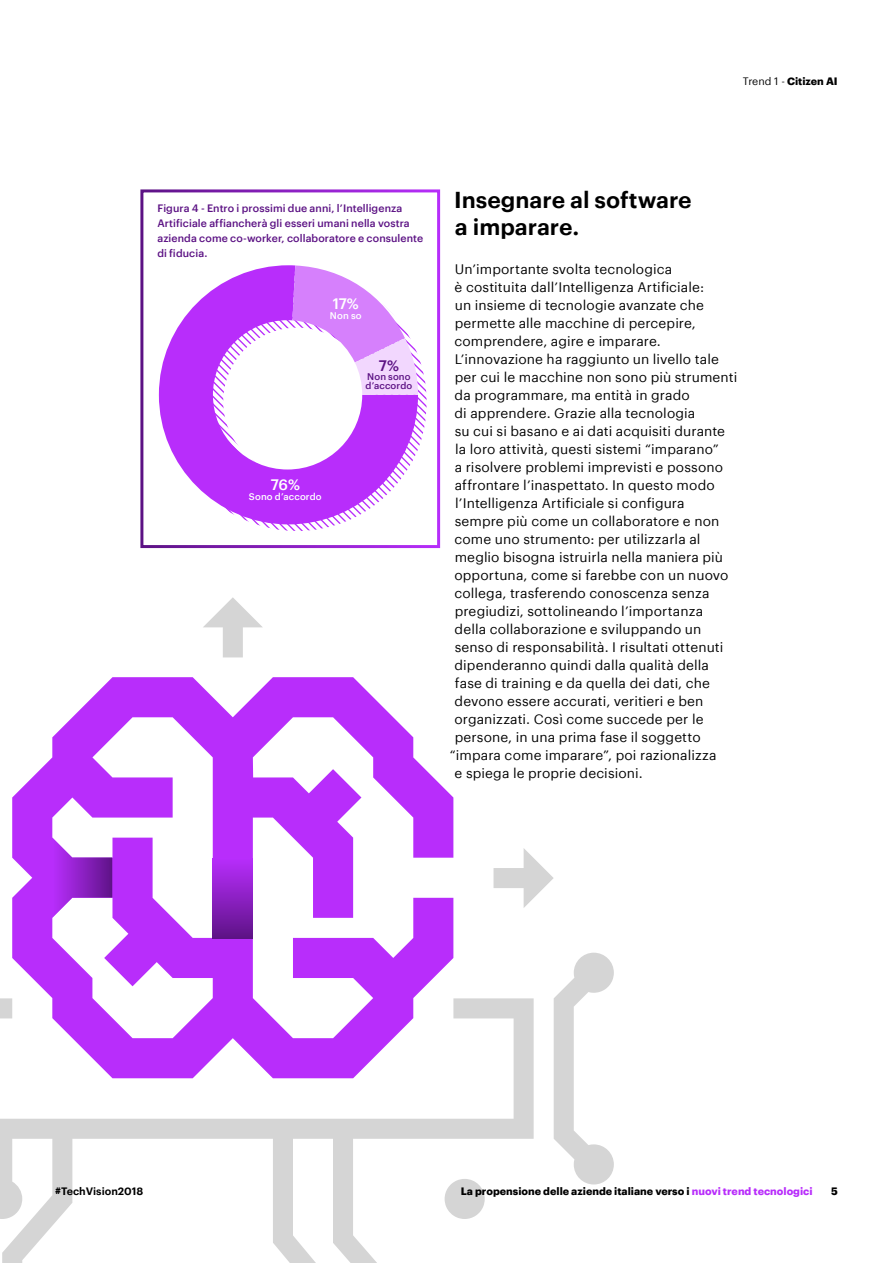
<style>
.page{position:relative;width:893px;height:1263px;background:#fff}
.page>*{position:absolute;margin:0;border:0;box-sizing:border-box;transform-origin:0 0}
.t1{font:600 22.5px/27px "Graphik";letter-spacing:-.005em;color:#000}
.t2{font:500 14.85px "Graphik";color:#fff}
.t3{font:500 14.85px "Graphik";color:#5c1284}
.t4{font:13.5px "Graphik";letter-spacing:.01em;color:#000}
.t5{font:500 10.5px/15px "Graphik";letter-spacing:.005em;color:#5c1284}
.t6{font:700 10.5px "Graphik";color:#000}
.t7{font:600 10.5px "Graphik";color:#000}
.t8{font:500 9.45px "Graphik";letter-spacing:.01em;color:#fff}
.t9{font:500 9.45px/9.4px "Graphik";letter-spacing:.01em;color:#5c1284}
.s1{font-weight:400}
.s2{color:#b82dfb}
</style>
<div class="page">
<svg style="left:32px;top:677px;width:402px;height:101px"></svg>
<svg style="left:203px;top:597px;width:60px;height:60px"></svg>
<svg style="left:534px;top:859px;width:20px;height:39px"></svg>
<svg style="left:0;top:778px;width:534px;height:485px"></svg>
<svg style="left:554px;top:953px;width:60px;height:231px"></svg>
<svg style="left:52px;top:837px;width:60px;height:81px"></svg>
<svg style="left:149px;top:359px;width:278px;height:188px"></svg>
<svg style="left:159px;top:265px;width:259px;height:259px;fill:#b82dfb"></svg>
<svg style="left:292px;top:265px;width:126px;height:130px"></svg>
<p class="t6" style="left:743px;top:73px;width:96px"><span class="s1">Trend 1 -</span> Citizen AI</p>
<p class="t5" style="left:157px;top:200px;width:267px">Figura 4 - Entro i prossimi due anni, l’Intelligenza Artificiale affiancherà gli esseri umani nella vostra azienda come co-worker, collaboratore e consulente di fiducia.</p>
<p class="t2" style="left:333px;top:292px;width:28px">17%</p>
<p class="t8" style="left:330px;top:308px;width:33px">Non so</p>
<p class="t2" style="left:271px;top:473px;width:31px">76%</p>
<p class="t8" style="left:249px;top:489px;width:74px">Sono d’accordo</p>
<p class="t3" style="left:379px;top:354px;width:22px">7%</p>
<p class="t9" style="left:365px;top:371px;width:48px">Non sono d’accordo</p>
<h1 class="t1" style="left:454px;top:184px;width:239px">Insegnare al software a imparare.</h1>
<p class="t4" style="left:455px;top:259px;width:219px">Un’importante svolta tecnologica</p>
<p class="t4" style="left:455px;top:277px;width:251px">è costituita dall’Intelligenza Artificiale:</p>
<p class="t4" style="left:455px;top:295px;width:251px">un insieme di tecnologie avanzate che</p>
<p class="t4" style="left:455px;top:313px;width:243px">permette alle macchine di percepire,</p>
<p class="t4" style="left:454px;top:331px;width:208px">comprendere, agire e imparare.</p>
<p class="t4" style="left:455px;top:349px;width:266px">L’innovazione ha raggiunto un livello tale</p>
<p class="t4" style="left:455px;top:367px;width:284px">per cui le macchine non sono più strumenti</p>
<p class="t4" style="left:455px;top:385px;width:237px">da programmare, ma entità in grado</p>
<p class="t4" style="left:455px;top:403px;width:242px">di apprendere. Grazie alla tecnologia</p>
<p class="t4" style="left:455px;top:421px;width:272px">su cui si basano e ai dati acquisiti durante</p>
<p class="t4" style="left:455px;top:439px;width:265px">la loro attività, questi sistemi “imparano”</p>
<p class="t4" style="left:455px;top:457px;width:270px">a risolvere problemi imprevisti e possono</p>
<p class="t4" style="left:455px;top:475px;width:262px">affrontare l’inaspettato. In questo modo</p>
<p class="t4" style="left:455px;top:493px;width:231px">l’Intelligenza Artificiale si configura</p>
<p class="t4" style="left:455px;top:511px;width:266px">sempre più come un collaboratore e non</p>
<p class="t4" style="left:454px;top:529px;width:248px">come uno strumento: per utilizzarla al</p>
<p class="t4" style="left:455px;top:547px;width:270px">meglio bisogna istruirla nella maniera più</p>
<p class="t4" style="left:454px;top:565px;width:276px">opportuna, come si farebbe con un nuovo</p>
<p class="t4" style="left:454px;top:583px;width:256px">collega, trasferendo conoscenza senza</p>
<p class="t4" style="left:455px;top:601px;width:250px">pregiudizi, sottolineando l’importanza</p>
<p class="t4" style="left:455px;top:619px;width:248px">della collaborazione e sviluppando un</p>
<p class="t4" style="left:455px;top:637px;width:270px">senso di responsabilità. I risultati ottenuti</p>
<p class="t4" style="left:455px;top:655px;width:256px">dipenderanno quindi dalla qualità della</p>
<p class="t4" style="left:455px;top:673px;width:257px">fase di training e da quella dei dati, che</p>
<p class="t4" style="left:455px;top:691px;width:250px">devono essere accurati, veritieri e ben</p>
<p class="t4" style="left:454px;top:709px;width:251px">organizzati. Così come succede per le</p>
<p class="t4" style="left:455px;top:727px;width:247px">persone, in una prima fase il soggetto</p>
<p class="t4" style="left:450px;top:745px;width:268px">“impara come imparare”, poi razionalizza</p>
<p class="t4" style="left:455px;top:763px;width:190px">e spiega le proprie decisioni.</p>
<p class="t7" style="left:55px;top:1183px;width:90px">#TechVision2018</p>
<p class="t6" style="left:461px;top:1183px;width:353px">La propensione delle aziende italiane verso i <span class="s2">nuovi trend tecnologici</span></p>
<p class="t6" style="left:831px;top:1183px;width:8px">5</p>
</div>
